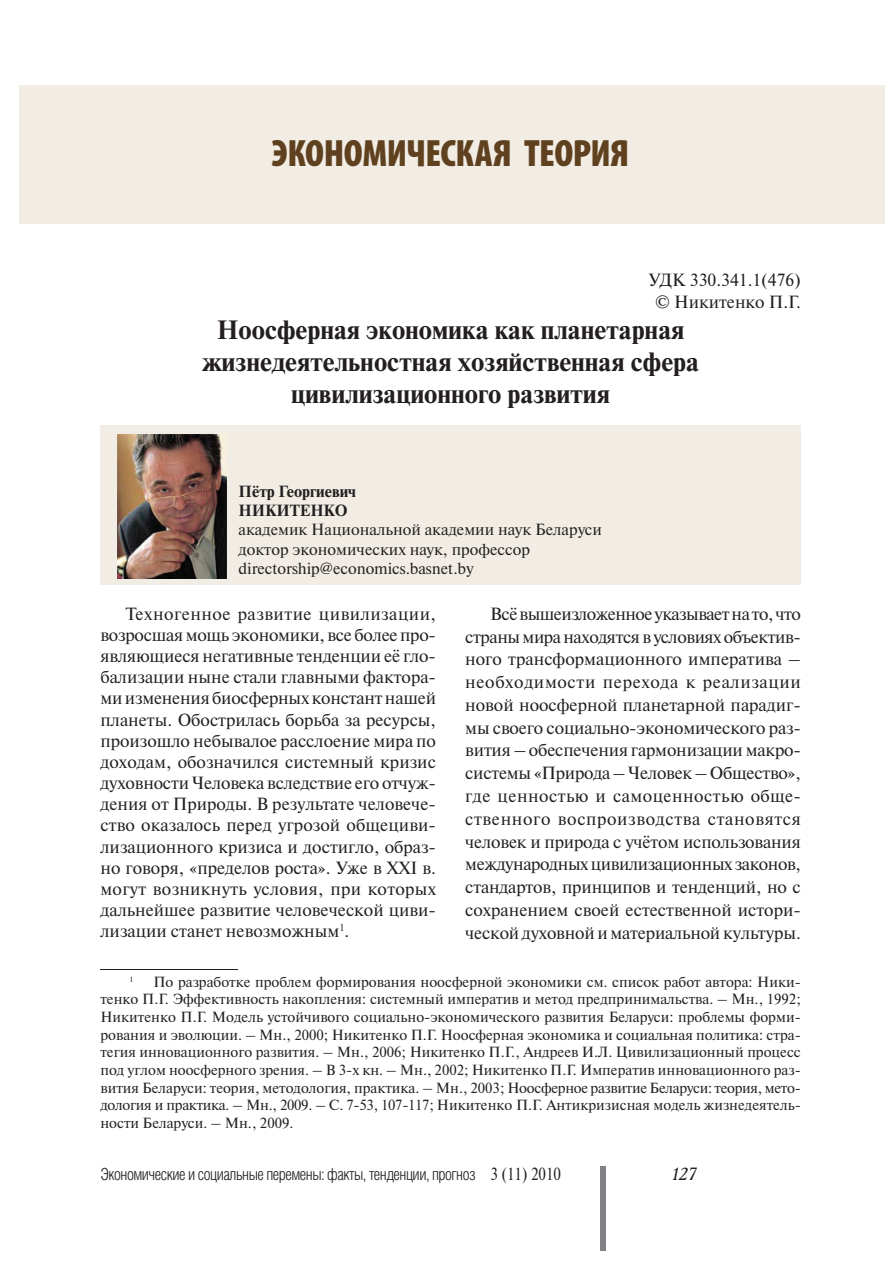
<style>
.page{position:relative;width:893px;height:1263px;background:#fff}
.page>*{position:absolute;margin:0;border:0;box-sizing:border-box;transform-origin:0 0}
.t1{font:900 condensed 38.25px "Myriad Pro";letter-spacing:-.01em;color:#60411f}
.t2{font:700 26.4px/31.8px "Newton C";color:#231f20;text-align:center}
.t3{font:17.7px/21.1px "Newton C";color:#231f20;text-align:justify}
.t4{font:italic 17.7px "Academy";color:#231f20}
.t5{font:300 16.65px "Helios Cond";letter-spacing:-.03em;color:#231f20}
.t6{font:16.2px/19.4px "Newton C";color:#231f20}
.t7{font:700 16.2px/19.4px "Newton C";color:#231f20}
.t8{font:14.7px/17.7px "Newton C";color:#231f20;text-align:justify}
.t9{font:7.65px "Newton C";color:#231f20}
.s1{font-family:"Newton C";font-weight:400;font-size:17.7px}
</style>
<div class="page">
<div style="left:600px;top:1166px;width:5px;height:84px;background:#808285"></div>
<div style="left:100px;top:426px;width:700px;height:158px;background:#f1ece4"></div>
<img style="left:117px;top:434px;width:109px;height:145px">
<hr style="left:100px;top:970px;width:138px;height:1px;background:#231f20">
<h1 class="t1" style="left:272px;top:131px;width:359px">ЭКОНОМИЧЕСКАЯ ТЕОРИЯ</h1>
<p class="t3" style="left:648px;top:271px;width:154px;text-align:center">УДК 330.341.1(476) © Никитенко П.Г.</p>
<h2 class="t2" style="left:202px;top:316px;width:498px">Ноосферная экономика как планетарная жизнедеятельностная хозяйственная сфера цивилизационного развития</h2>
<p class="t7" style="left:238px;top:483px;width:119px">Пётр Георгиевич<br>НИКИТЕНКО</p>
<p class="t6" style="left:238px;top:522px;width:365px">академик Национальной академии наук Беларуси доктор экономических наук, профессор directorship@economics.basnet.by</p>
<p class="t3" style="left:100px;top:604px;width:337px;text-indent:25px">Техногенное развитие цивилизации, возросшая мощь экономики, все более про&shy;являющиеся негативные тенденции её гло&shy;бализации ныне стали главными фактора&shy;ми изменения биосферных констант нашей планеты. Обострилась борьба за ресурсы, произошло небывалое расслоение мира по доходам, обозначился системный кризис духовности Человека вследствие его отчуж&shy;дения от Природы. В результате человече&shy;ство оказалось перед угрозой общециви&shy;лизационного кризиса и достигло, образ&shy;но говоря, «пределов роста». Уже в XXI в. могут возникнуть условия, при которых дальнейшее развитие человеческой циви&shy;лизации станет невозможным<sup>1</sup>.</p>
<p class="t3" style="left:465px;top:604px;width:337px;line-height:22.8px;text-indent:25px">Всё вышеизложенное указывает на то, что страны мира находятся в условиях объектив&shy;ного трансформационного императива – необходимости перехода к реализации новой ноосферной планетарной парадиг&shy;мы своего социально-экономического раз&shy;вития – обеспечения гармонизации макро&shy;системы «Природа – Человек – Общество», где ценностью и самоценностью обще&shy;ственного воспроизводства становятся человек и природа с учётом использования международных цивилизационных законов, стандартов, принципов и тенденций, но с сохранением своей естественной истори&shy;ческой духовной и материальной культуры.</p>
<p class="t8" style="left:100px;top:974px;width:702px;text-indent:53px">По разработке проблем формирования ноосферной экономики см. список работ автора: Ники&shy;тенко П.Г. Эффективность накопления: системный императив и метод предпринимальства. – Мн., 1992; Никитенко П.Г. Модель устойчивого социально-экономического развития Беларуси: проблемы форми&shy;рования и эволюции. – Мн., 2000; Никитенко П.Г. Ноосферная экономика и социальная политика: стра&shy;тегия инновационного развития. – Мн., 2006; Никитенко П.Г., Андреев И.Л. Цивилизационный процесс под углом ноосферного зрения. – В 3-х кн. – Мн., 2002; Никитенко П.Г. Императив инновационного раз&shy;вития Беларуси: теория, методология, практика. – Мн., 2003; Ноосферное развитие Беларуси: теория, мето&shy;дология и практика. – Мн., 2009. – С. 7-53, 107-117; Никитенко П.Г. Антикризисная модель жизнедеятель&shy;ности Беларуси. – Мн., 2009.</p>
<p class="t9" style="left:130px;top:977px;width:5px">1</p>
<p class="t5" style="left:100px;top:1165px;width:462px">Экономические и социальные перемены: факты, тенденции, прогноз <span class="s1">3 (11) 2010</span></p>
<p class="t4" style="left:672px;top:1166px;width:26px">127</p>
</div>
